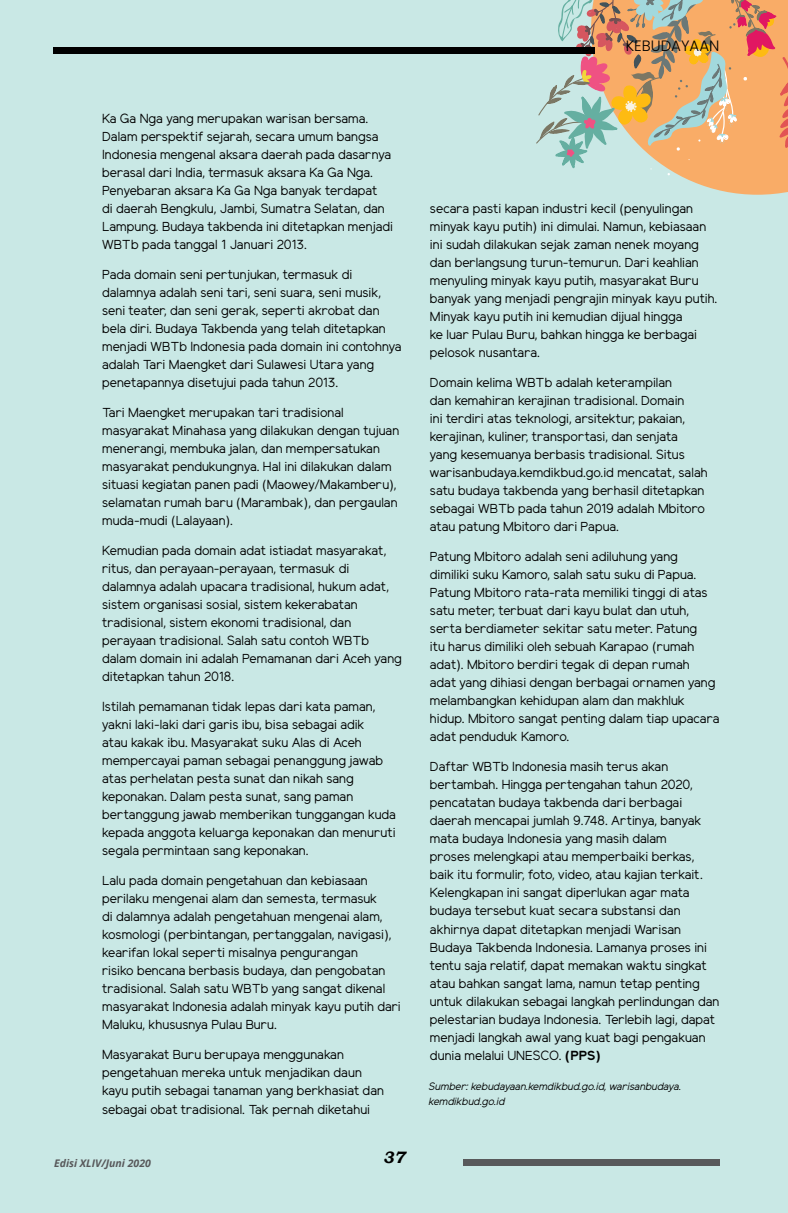
<style>
.page{position:relative;width:788px;height:1213px;background:#fff}
.page>*{position:absolute;margin:0;border:0;box-sizing:border-box;transform-origin:0 0}
.t1{font:italic 700 16.5px "Bookman Old Style";color:#000}
.t2{font:300 15px "Poppins";color:#000}
.t3{font:13.05px/18px "Elliot Sans";color:#000}
.t4{font:italic 10.5px/15px "Elliot Sans";color:#000}
.t5{font:italic 700 10.5px "Open Sans";color:#58595b}
.s1{font-weight:700}
</style>
<div class="page">
<div style="left:0;top:0;width:787px;height:1212px;background:#c9e8e5"></div>
<svg style="left:668px;top:175px;width:119px;height:20px;fill:#f9ac67"></svg>
<svg style="left:535px;top:0;width:252px;height:175px"></svg>
<div style="left:53px;top:48px;width:541px;height:6px;background:#000"></div>
<div style="left:463px;top:1158px;width:256px;height:6px;background:#58595b"></div>
<p class="t2" style="left:625px;top:37px;width:95px">KEBUDAYAAN</p>
<p class="t3" style="left:102px;top:111px;width:292px">Ka Ga Nga yang merupakan warisan bersama.<br>Dalam perspektif sejarah, secara umum bangsa Indonesia mengenal aksara daerah pada dasarnya berasal dari India, termasuk aksara Ka Ga Nga.<br>Penyebaran aksara Ka Ga Nga banyak terdapat<br>di daerah Bengkulu, Jambi, Sumatra Selatan, dan Lampung. Budaya takbenda ini ditetapkan menjadi WBTb pada tanggal 1 Januari 2013.</p>
<p class="t3" style="left:102px;top:267px;width:301px">Pada domain seni pertunjukan, termasuk di dalamnya adalah seni tari, seni suara, seni musik, seni teater, dan seni gerak, seperti akrobat dan bela diri. Budaya Takbenda yang telah ditetapkan menjadi WBTb Indonesia pada domain ini contohnya adalah Tari Maengket dari Sulawesi Utara yang penetapannya disetujui pada tahun 2013.</p>
<p class="t3" style="left:102px;top:405px;width:298px">Tari Maengket merupakan tari tradisional masyarakat Minahasa yang dilakukan dengan tujuan menerangi, membuka jalan, dan mempersatukan masyarakat pendukungnya. Hal ini dilakukan dalam situasi kegiatan panen padi (Maowey/Makamberu), selamatan rumah baru (Marambak), dan pergaulan muda-mudi (Lalayaan).</p>
<p class="t3" style="left:102px;top:543px;width:301px">Kemudian pada domain adat istiadat masyarakat, ritus, dan perayaan-perayaan, termasuk di dalamnya adalah upacara tradisional, hukum adat, sistem organisasi sosial, sistem kekerabatan tradisional, sistem ekonomi tradisional, dan perayaan tradisional. Salah satu contoh WBTb dalam domain ini adalah Pemamanan dari Aceh yang ditetapkan tahun 2018.</p>
<p class="t3" style="left:102px;top:699px;width:295px">Istilah pemamanan tidak lepas dari kata paman, yakni laki-laki dari garis ibu, bisa sebagai adik<br>atau kakak ibu. Masyarakat suku Alas di Aceh mempercayai paman sebagai penanggung jawab atas perhelatan pesta sunat dan nikah sang keponakan. Dalam pesta sunat, sang paman bertanggung jawab memberikan tunggangan kuda kepada anggota keluarga keponakan dan menuruti segala permintaan sang keponakan.</p>
<p class="t3" style="left:102px;top:873px;width:300px">Lalu pada domain pengetahuan dan kebiasaan perilaku mengenai alam dan semesta, termasuk<br>di dalamnya adalah pengetahuan mengenai alam, kosmologi (perbintangan, pertanggalan, navigasi), kearifan lokal seperti misalnya pengurangan<br>risiko bencana berbasis budaya, dan pengobatan tradisional. Salah satu WBTb yang sangat dikenal masyarakat Indonesia adalah minyak kayu putih dari Maluku, khususnya Pulau Buru.</p>
<p class="t3" style="left:102px;top:1047px;width:283px">Masyarakat Buru berupaya menggunakan pengetahuan mereka untuk menjadikan daun kayu putih sebagai tanaman yang berkhasiat dan sebagai obat tradisional. Tak pernah diketahui</p>
<p class="t5" style="left:54px;top:1155px;width:98px">Edisi XLIV/Juni 2020</p>
<p class="t1" style="left:382px;top:1145px;width:24px">37</p>
<p class="t3" style="left:429px;top:201px;width:289px">secara pasti kapan industri kecil (penyulingan minyak kayu putih) ini dimulai. Namun, kebiasaan ini sudah dilakukan sejak zaman nenek moyang dan berlangsung turun-temurun. Dari keahlian menyuling minyak kayu putih, masyarakat Buru banyak yang menjadi pengrajin minyak kayu putih.<br>Minyak kayu putih ini kemudian dijual hingga<br>ke luar Pulau Buru, bahkan hingga ke berbagai pelosok nusantara.</p>
<p class="t3" style="left:429px;top:375px;width:279px">Domain kelima WBTb adalah keterampilan<br>dan kemahiran kerajinan tradisional. Domain<br>ini terdiri atas teknologi, arsitektur, pakaian, kerajinan, kuliner, transportasi, dan senjata yang kesemuanya berbasis tradisional. Situs warisanbudaya.kemdikbud.go.id mencatat, salah satu budaya takbenda yang berhasil ditetapkan sebagai WBTb pada tahun 2019 adalah Mbitoro atau patung Mbitoro dari Papua.</p>
<p class="t3" style="left:429px;top:549px;width:291px">Patung Mbitoro adalah seni adiluhung yang dimiliki suku Kamoro, salah satu suku di Papua.<br>Patung Mbitoro rata-rata memiliki tinggi di atas satu meter, terbuat dari kayu bulat dan utuh, serta berdiameter sekitar satu meter. Patung<br>itu harus dimiliki oleh sebuah Karapao (rumah adat). Mbitoro berdiri tegak di depan rumah<br>adat yang dihiasi dengan berbagai ornamen yang melambangkan kehidupan alam dan makhluk hidup. Mbitoro sangat penting dalam tiap upacara adat penduduk Kamoro.</p>
<p class="t3" style="left:429px;top:759px;width:291px">Daftar WBTb Indonesia masih terus akan bertambah. Hingga pertengahan tahun 2020, pencatatan budaya takbenda dari berbagai daerah mencapai jumlah 9.748. Artinya, banyak mata budaya Indonesia yang masih dalam<br>proses melengkapi atau memperbaiki berkas, baik itu formulir, foto, video, atau kajian terkait.<br>Kelengkapan ini sangat diperlukan agar mata budaya tersebut kuat secara substansi dan akhirnya dapat ditetapkan menjadi Warisan Budaya Takbenda Indonesia. Lamanya proses ini tentu saja relatif, dapat memakan waktu singkat atau bahkan sangat lama, namun tetap penting untuk dilakukan sebagai langkah perlindungan dan pelestarian budaya Indonesia. Terlebih lagi, dapat menjadi langkah awal yang kuat bagi pengakuan dunia melalui UNESCO. <span class="s1">(PPS)</span></p>
<p class="t4" style="left:429px;top:1079px;width:254px">Sumber: kebudayaan.kemdikbud.go.id, warisanbudaya. kemdikbud.go.id</p>
</div>
